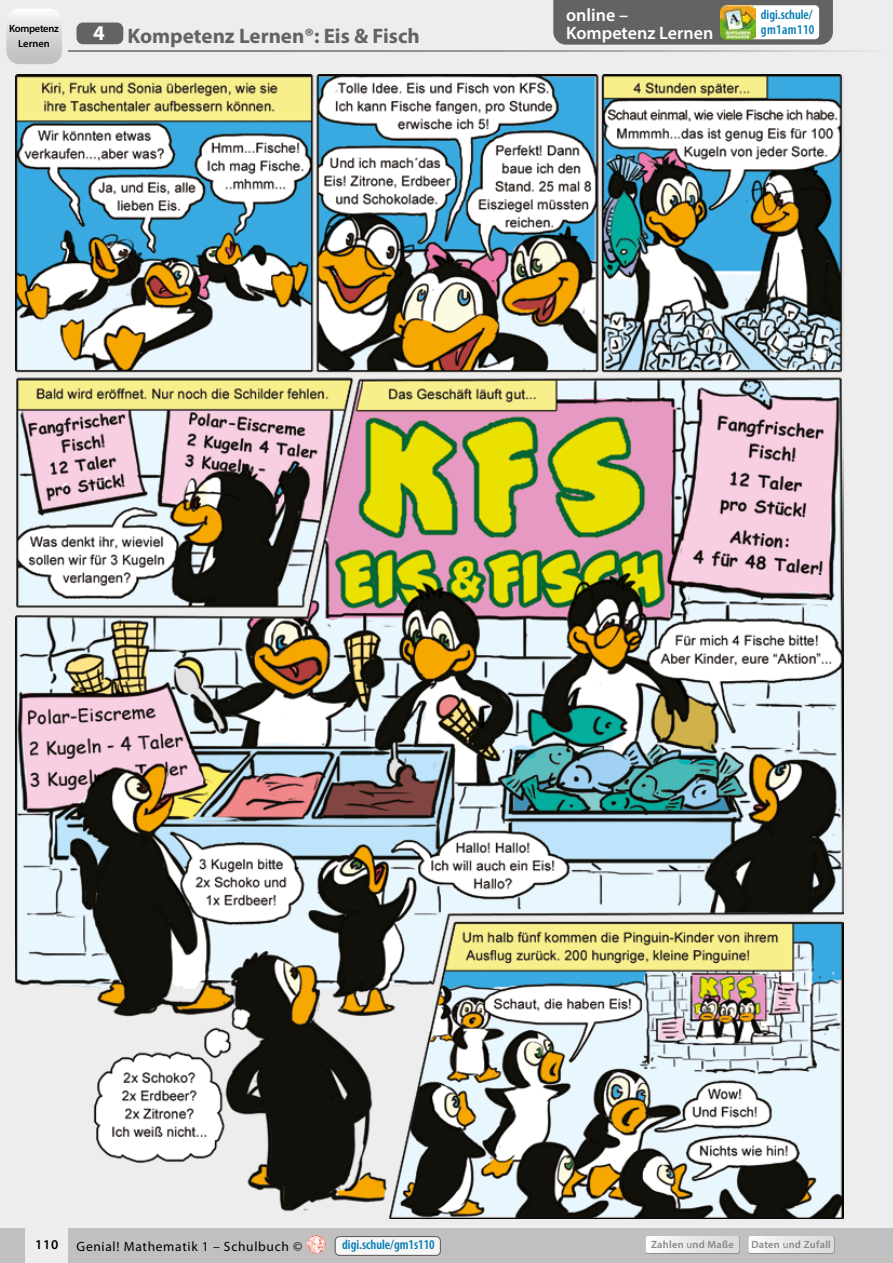
<style>
.page{position:relative;width:893px;height:1263px;background:#fff}
.page>*{position:absolute;margin:0;border:0;box-sizing:border-box;transform-origin:0 0}
.t1{font:700 21px "Myriad Pro";color:#646363}
.t2{font:600 18px/18px "Myriad Pro";color:#fff}
.t3{font:600 condensed 13.5px "Myriad Pro";color:#007ab2}
.t4{font:13.5px "Myriad Pro";letter-spacing:.05em;color:#000}
.t5{font:600 condensed 13.5px "Myriad Pro";letter-spacing:.03em;color:#007ab2}
.t6{font:600 13.5px "Myriad Pro";color:#000}
.t7{font:600 10.5px "Myriad Pro";letter-spacing:.025em;color:#878787}
.t8{font:600 10.5px "Myriad Pro";letter-spacing:-.03em;color:#000}
.s1{color:#fff}
.s2{font-weight:400}
</style>
<div class="page">
<div style="left:0;top:0;width:893px;height:1239px;background:#ededed"></div>
<div style="left:77px;top:23px;width:46px;height:21px;background:#646363;border-radius:6px"></div>
<hr style="left:68px;top:50px;width:825px;height:2px;background:#646363">
<div style="left:0;top:1229px;width:893px;height:34px;background:#c1c0c0"></div>
<img style="left:307px;top:1235px;width:19px;height:19px;border-radius:9px">
<div style="left:26px;top:1229px;width:42px;height:34px;background:#ededed"></div>
<img style="left:15px;top:74px;width:828px;height:1145px">
<svg style="left:553px;top:0;width:280px;height:45px;background:#838281"></svg>
<img style="left:721px;top:5px;width:34px;height:34px">
<svg style="left:6px;top:9px;width:56px;height:55px"></svg>
<div style="left:748px;top:1236px;width:87px;height:18px;background:#8f8f8f;border-radius:2px"></div>
<svg style="left:748px;top:1236px;width:86px;height:17px"></svg>
<svg style="left:646px;top:1236px;width:94px;height:18px"></svg>
<svg style="left:646px;top:1236px;width:93px;height:17px;background:#e9e9e9"></svg>
<div style="left:335px;top:1236px;width:105px;height:19px;background:#f6f6f6;border-radius:4px"></div>
<div style="left:335px;top:1236px;width:106px;height:20px;border:1px solid #646363;border-radius:4px"></div>
<h2 class="t2" style="left:566px;top:5px;width:149px">online –<br>Kompetenz Lernen</h2>
<p class="t3" style="left:761px;top:7px;width:53px">digi.schule/</p>
<p class="t8" style="left:9px;top:22px;width:51px">Kompetenz</p>
<p class="t5" style="left:761px;top:22px;width:55px">gm1am110</p>
<p class="t8" style="left:18px;top:37px;width:33px">Lernen</p>
<h1 class="t1" style="left:93px;top:22px;width:328px"><span class="s1">4</span> Kompetenz Lernen®: Eis &amp; Fisch</h1>
<p class="t6" style="left:35px;top:1235px;width:25px">110</p>
<p class="t4" style="left:77px;top:1238px;width:227px">Genial! Mathematik 1 – Schulbuch ©</p>
<p class="t3" style="left:342px;top:1237px;width:94px">digi.schule/gm1s110</p>
<p class="t7" style="left:651px;top:1237px;width:84px">Zahlen <span class="s2">u</span>nd Maße</p>
<p class="t7" style="left:751px;top:1237px;width:81px">Daten <span class="s2">u</span>nd Zufall</p>
</div>
